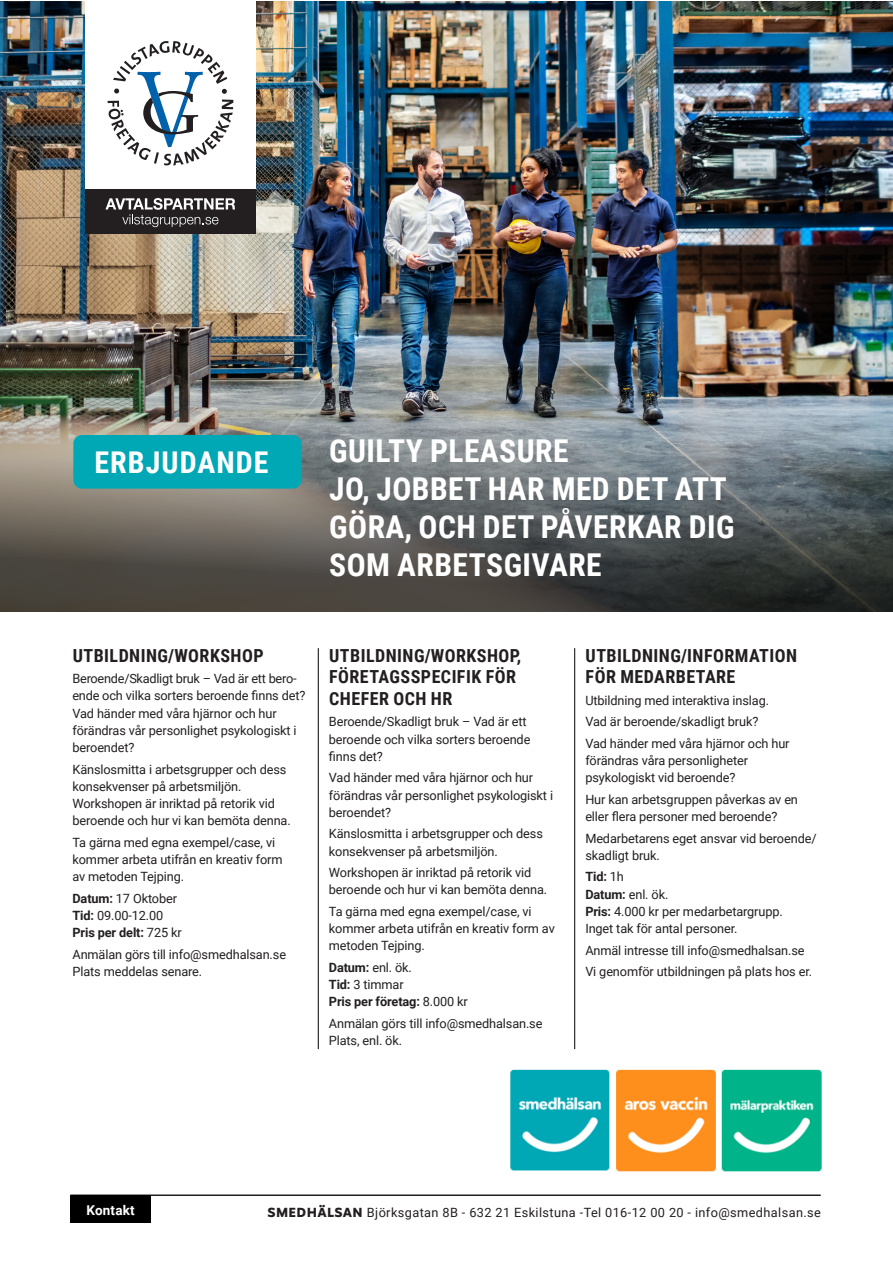
<style>
.page{position:relative;width:893px;height:1263px;background:#fff}
.page>*{position:absolute;margin:0;border:0;box-sizing:border-box;transform-origin:0 0}
.Brödtext___Columbird{font:700 31.5px/37.8px "Roboto Condensed";letter-spacing:.015em;color:#fff}
.Brödtext___Columbird-2{font:700 30px "Roboto Condensed";letter-spacing:.035em;color:#fff}
.t1{font:700 18px/21.6px "Roboto Condensed";letter-spacing:.025em;color:#231f20}
.Brödtext___Columbird-3{font:700 13.5px "Roboto";letter-spacing:.015em;color:#fff}
.Brödtext___Columbird-4{font:12.75px/17.2px "Roboto";letter-spacing:-.01em;color:#231f20}
.Brödtext___Columbird-5{font:12.75px "Roboto";letter-spacing:.03em;color:#231f20}
.t2{font:700 12.75px/17.2px "Roboto";letter-spacing:-.01em;color:#231f20}
.s1{font-weight:700}
.s2{font-weight:400}
.s3{font-family:"Mohr";font-weight:700}
</style>
<div class="page">
<img style="left:0;top:1px;width:893px;height:324px">
<img style="left:0;top:325px;width:893px;height:287px">
<div style="left:85px;top:1px;width:171px;height:233px;background:#fff"></div>
<hr style="left:70px;top:1194px;width:751px;height:2px;background:#231f20">
<div style="left:70px;top:1195px;width:81px;height:28px;background:#000"></div>
<div style="left:73px;top:435px;width:229px;height:54px;background:#00a7b5;border-radius:9px"></div>
<div style="left:85px;top:190px;width:171px;height:44px;background:#231f20"></div>
<svg style="left:105px;top:198px;width:130px;height:29px"></svg>
<svg style="left:108px;top:41px;width:125px;height:125px"></svg>
<img style="left:510px;top:1070px;width:312px;height:102px">
<hr style="left:318px;top:648px;width:1px;height:401px;background:#000">
<hr style="left:574px;top:648px;width:1px;height:401px;background:#000">
<p class="Brödtext___Columbird-2" style="left:94px;top:442px;width:176px">ERBJUDANDE</p>
<p class="Brödtext___Columbird" style="left:329px;top:431px;width:407px">GUILTY PLEASURE<br>JO, JOBBET HAR MED DET ATT<br>GÖRA, OCH DET PÅVERKAR DIG<br>SOM ARBETSGIVARE</p>
<p class="t1" style="left:73px;top:644px;width:192px">UTBILDNING/WORKSHOP</p>
<p class="Brödtext___Columbird-4" style="left:72px;top:669px;width:235px">Beroende/Skadligt bruk – Vad är ett bero&shy;ende och vilka sorters beroende finns det?<br>Vad händer med våra hjärnor och hur förändras vår personlighet psykologiskt i beroendet?</p>
<p class="Brödtext___Columbird-4" style="left:72px;top:760px;width:220px">Känslosmitta i arbetsgrupper och dess konsekvenser på arbetsmiljön.<br>Workshopen är inriktad på retorik vid beroende och hur vi kan bemöta denna.</p>
<p class="Brödtext___Columbird-4" style="left:72px;top:833px;width:212px">Ta gärna med egna exempel/case, vi kommer arbeta utifrån en kreativ form av metoden Tejping.</p>
<p class="Brödtext___Columbird-4" style="left:72px;top:889px;width:111px"><span class="s1">Datum:</span> 17 Oktober<br><span class="s1">Tid:</span> 09.00-12.00<br><span class="s1">Pris per delt:</span> 725 kr</p>
<p class="Brödtext___Columbird-4" style="left:72px;top:945px;width:215px">Anmälan görs till info@smedhalsan.se<br>Plats meddelas senare.</p>
<p class="t1" style="left:329px;top:644px;width:193px">UTBILDNING/WORKSHOP,<br>FÖRETAGSSPECIFIK FÖR<br>CHEFER OCH HR</p>
<p class="Brödtext___Columbird-4" style="left:329px;top:713px;width:203px">Beroende/Skadligt bruk – Vad är ett beroende och vilka sorters beroende finns det?</p>
<p class="Brödtext___Columbird-4" style="left:329px;top:769px;width:226px">Vad händer med våra hjärnor och hur förändras vår personlighet psykologiskt i beroendet?</p>
<p class="Brödtext___Columbird-4" style="left:329px;top:825px;width:216px">Känslosmitta i arbetsgrupper och dess konsekvenser på arbetsmiljön.</p>
<p class="Brödtext___Columbird-4" style="left:329px;top:863px;width:220px">Workshopen är inriktad på retorik vid beroende och hur vi kan bemöta denna.</p>
<p class="Brödtext___Columbird-4" style="left:329px;top:902px;width:227px">Ta gärna med egna exempel/case, vi kommer arbeta utifrån en kreativ form av metoden Tejping.</p>
<p class="t2" style="left:329px;top:958px;width:141px">Datum: <span class="s2">enl. ök.<br></span>Tid: <span class="s2">3 timmar<br></span>Pris per företag: <span class="s2">8.000 kr</span></p>
<p class="Brödtext___Columbird-4" style="left:329px;top:1014px;width:215px">Anmälan görs till info@smedhalsan.se<br>Plats, enl. ök.</p>
<p class="t1" style="left:586px;top:644px;width:213px">UTBILDNING/INFORMATION<br>FÖR MEDARBETARE</p>
<p class="Brödtext___Columbird-4" style="left:585px;top:691px;width:185px">Utbildning med interaktiva inslag.</p>
<p class="Brödtext___Columbird-4" style="left:585px;top:713px;width:174px">Vad är beroende/skadligt bruk?</p>
<p class="Brödtext___Columbird-4" style="left:585px;top:734px;width:206px">Vad händer med våra hjärnor och hur förändras våra personligheter psykologiskt vid beroende?</p>
<p class="Brödtext___Columbird-4" style="left:585px;top:790px;width:214px">Hur kan arbetsgruppen påverkas av en eller flera personer med beroende?</p>
<p class="Brödtext___Columbird-4" style="left:585px;top:829px;width:233px">Medarbetarens eget ansvar vid beroende/ skadligt bruk.</p>
<p class="Brödtext___Columbird-4" style="left:585px;top:868px;width:199px"><span class="s1">Tid:</span> 1h<br><span class="s1">Datum:</span> enl. ök.<br><span class="s1">Pris:</span> 4.000 kr per medarbetargrupp.<br>Inget tak för antal personer.</p>
<p class="Brödtext___Columbird-4" style="left:585px;top:941px;width:221px">Anmäl intresse till info@smedhalsan.se</p>
<p class="Brödtext___Columbird-4" style="left:585px;top:962px;width:228px">Vi genomför utbildningen på plats hos er.</p>
<p class="Brödtext___Columbird-3" style="left:86px;top:1200px;width:50px">Kontakt</p>
<p class="Brödtext___Columbird-5" style="left:267px;top:1203px;width:555px"><span class="s3">SMEDHÄLSAN</span> Björksgatan 8B - 632 21 Eskilstuna -Tel 016-12 00 20 - info@smedhalsan.se</p>
</div>
